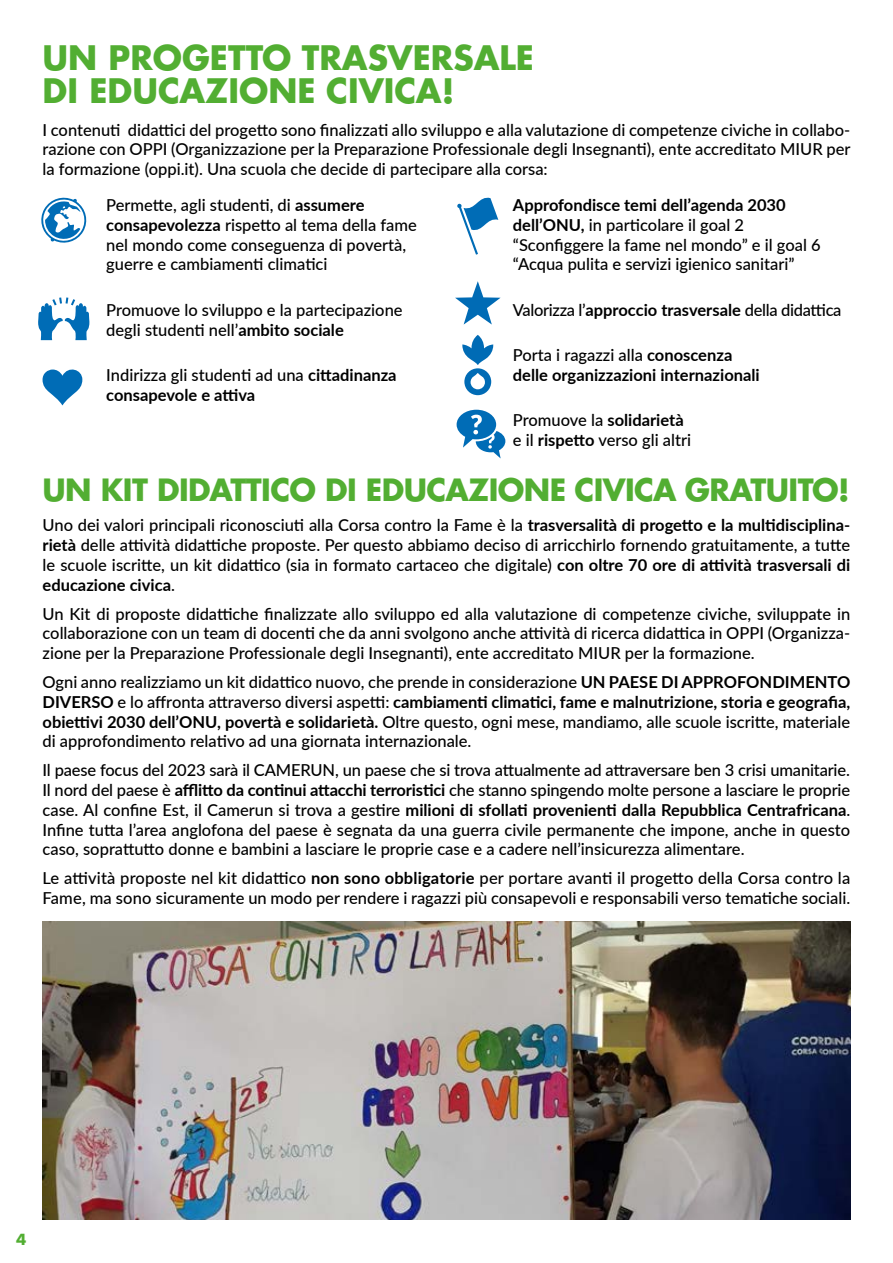
<style>
.page{position:relative;width:893px;height:1263px;background:#fff}
.page>*{position:absolute;margin:0;border:0;box-sizing:border-box;transform-origin:0 0}
.t1{font:700 33px/33px "Futura LT Pro";color:#52ae32}
.t2{font:700 30px "Futura LT Pro";letter-spacing:-.02em;color:#52ae32}
.t3{font:500 16.5px/19.8px "Lato";color:#000;text-align:justify}
.t4{font:700 16.5px/19.8px "Lato";color:#000}
.t5{font:500 16.5px "Lato";letter-spacing:-.02em;color:#000}
.t6{font:700 15px "Futura LT Pro";color:#52ae32}
.s1{font-weight:700}
.s2{font-weight:500}
</style>
<div class="page">
<img style="left:43px;top:921px;width:807px;height:299px">
<svg style="left:457px;top:197px;width:41px;height:58px"></svg>
<svg style="left:457px;top:410px;width:48px;height:48px"></svg>
<svg style="left:41px;top:197px;width:46px;height:46px"></svg>
<svg style="left:38px;top:297px;width:51px;height:43px"></svg>
<svg style="left:43px;top:369px;width:39px;height:36px"></svg>
<svg style="left:455px;top:281px;width:46px;height:44px"></svg>
<svg style="left:462px;top:335px;width:31px;height:60px"></svg>
<h1 class="t1" style="left:43px;top:40px;width:493px">UN PROGETTO TRASVERSALE<br>DI EDUCAZIONE CIVICA!</h1>
<p class="t3" style="left:43px;top:119px;width:810px">I contenuti didattici del progetto sono finalizzati allo sviluppo e alla valutazione di competenze civiche in collabo&shy;razione con OPPI (Organizzazione per la Preparazione Professionale degli Insegnanti), ente accreditato MIUR per la formazione (oppi.it). Una scuola che decide di partecipare alla corsa:</p>
<p class="t3" style="left:106px;top:194px;width:312px;text-align:left">Permette, agli studenti, di <span class="s1">assumere consapevolezza</span> rispetto al tema della fame nel mondo come conseguenza di povertà, guerre e cambiamenti climatici</p>
<p class="t3" style="left:106px;top:299px;width:298px">Promuove lo sviluppo e la partecipazione degli studenti nell’<span class="s1">ambito sociale</span></p>
<p class="t4" style="left:106px;top:364px;width:292px"><span class="s2">Indirizza gli studenti ad una</span> cittadinanza consapevole e attiva</p>
<p class="t3" style="left:513px;top:194px;width:309px;text-align:left"><span class="s1">Approfondisce temi dell’agenda 2030 dell’ONU,</span> in particolare il goal 2 “Sconfiggere la fame nel mondo” e il goal 6 “Acqua pulita e servizi igienico sanitari”</p>
<p class="t5" style="left:513px;top:298px;width:330px">Valorizza l’<span class="s1">approccio trasversale</span> della didattica</p>
<p class="t4" style="left:513px;top:344px;width:248px"><span class="s2">Porta i ragazzi alla</span> conoscenza delle organizzazioni internazionali</p>
<p class="t3" style="left:513px;top:409px;width:180px">Promuove la <span class="s1">solidarietà </span>e il <span class="s1">rispetto</span> verso gli altri</p>
<h2 class="t2" style="left:43px;top:466px;width:809px">UN KIT DIDATTICO DI EDUCAZIONE CIVICA GRATUITO!</h2>
<p class="t3" style="left:43px;top:515px;width:809px">Uno dei valori principali riconosciuti alla Corsa contro la Fame è la <span class="s1">trasversalità di progetto e la multidisciplina&shy;rietà</span> delle attività didattiche proposte. Per questo abbiamo deciso di arricchirlo fornendo gratuitamente, a tutte le scuole iscritte, un kit didattico (sia in formato cartaceo che digitale) <span class="s1">con oltre 70 ore di attività trasversali di educazione civica</span>.</p>
<p class="t3" style="left:43px;top:603px;width:809px">Un Kit di proposte didattiche finalizzate allo sviluppo ed alla valutazione di competenze civiche, sviluppate in collaborazione con un team di docenti che da anni svolgono anche attività di ricerca didattica in OPPI (Organizza&shy;zione per la Preparazione Professionale degli Insegnanti), ente accreditato MIUR per la formazione.</p>
<p class="t3" style="left:43px;top:671px;width:809px">Ogni anno realizziamo un kit didattico nuovo, che prende in considerazione <span class="s1">UN PAESE DI APPROFONDIMENTO DIVERSO</span> e lo affronta attraverso diversi aspetti: <span class="s1">cambiamenti climatici, fame e malnutrizione, storia e geografia, obiettivi 2030 dell’ONU, povertà e solidarietà.</span> Oltre questo, ogni mese, mandiamo, alle scuole iscritte, materiale di approfondimento relativo ad una giornata internazionale.</p>
<p class="t3" style="left:43px;top:760px;width:809px">Il paese focus del 2023 sarà il CAMERUN, un paese che si trova attualmente ad attraversare ben 3 crisi umanitarie.<br>Il nord del paese è <span class="s1">afflitto da continui attacchi terroristici</span> che stanno spingendo molte persone a lasciare le proprie case. Al confine Est, il Camerun si trova a gestire <span class="s1">milioni di sfollati provenienti dalla Repubblica Centrafricana</span>.<br>Infine tutta l’area anglofona del paese è segnata da una guerra civile permanente che impone, anche in questo caso, soprattutto donne e bambini a lasciare le proprie case e a cadere nell’insicurezza alimentare.</p>
<p class="t3" style="left:43px;top:868px;width:809px">Le attività proposte nel kit didattico <span class="s1">non sono obbligatorie</span> per portare avanti il progetto della Corsa contro la<br>Fame, ma sono sicuramente un modo per rendere i ragazzi più consapevoli e responsabili verso tematiche sociali.</p>
<p class="t6" style="left:16px;top:1228px;width:12px">4</p>
</div>
